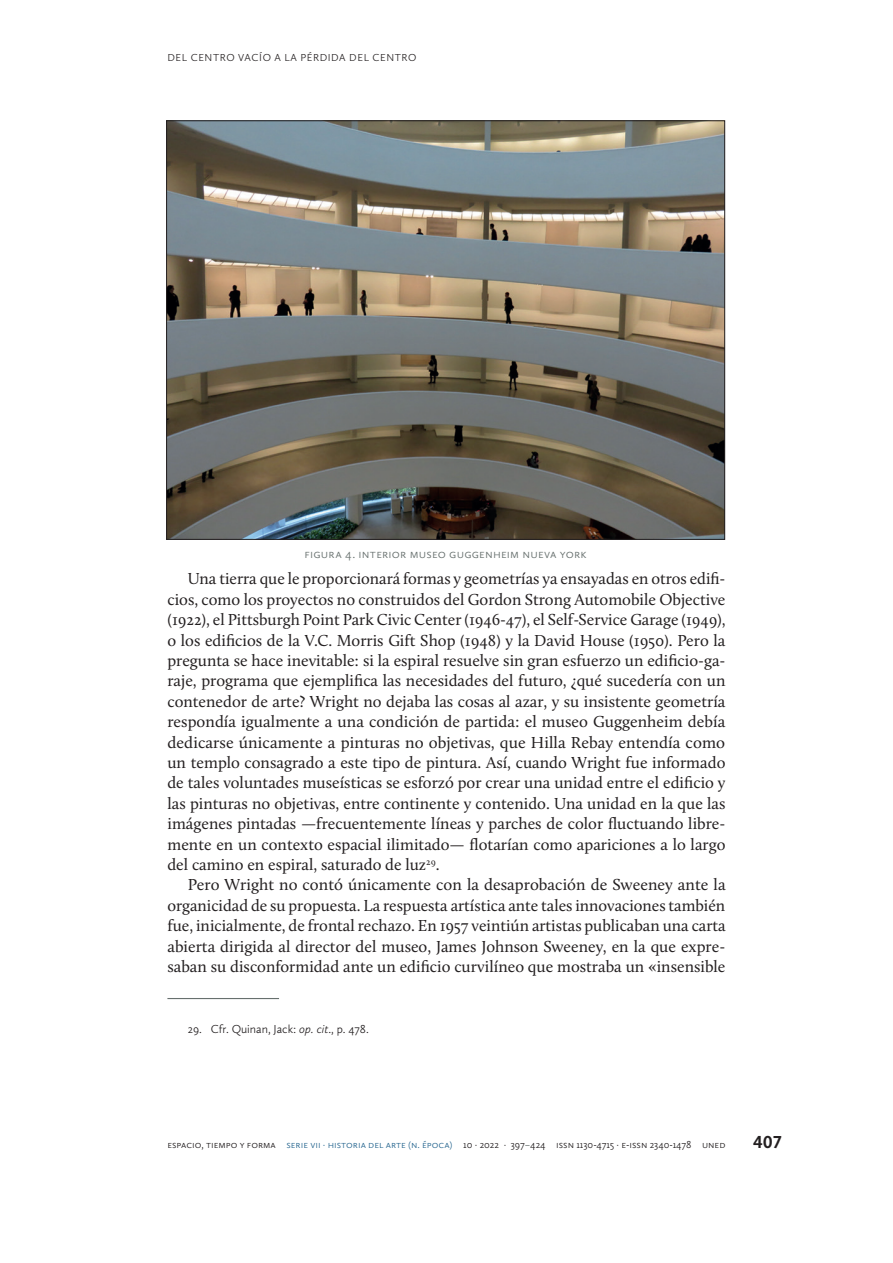
<style>
.page{position:relative;width:893px;height:1263px;background:#fff}
.page>*{position:absolute;margin:0;border:0;box-sizing:border-box;transform-origin:0 0}
.t1{font:700 18px "Calluna Sans";color:#231f20}
.t2{font:16.5px/20.4px "Calluna";color:#231f20;text-align:justify}
.t3{font:300 12.75px "Calluna Sans";letter-spacing:.015em;color:#67706e}
.t4{font:300 12px "Calluna Sans";color:#231f20}
.t5{font:300 10.5px "Calluna Sans";color:#231f20}
.t6{font:300 10.5px "Calluna Sans";color:#286790}
.t7{font:300 10.5px "Calluna Sans";letter-spacing:.055em;color:#231f20}
.s1{font-style:italic}
.s2{color:#286790}
.s3{font-weight:400;color:#67706e}
</style>
<div class="page">
<hr style="left:167px;top:998px;width:112px;height:1px;background:#67706e">
<img style="left:168px;top:123px;width:555px;height:414px">
<p class="t7" style="left:167px;top:52px;width:153px">Del centro vac ío a la pérdida</p>
<p class="t5" style="left:349px;top:52px;width:58px">del centro</p>
<p class="t3" style="left:304px;top:546px;width:284px">FIGURA 4. INTERIOR MUSEO GUGGENH EIM N UEVA YORK</p>
<p class="t2" style="left:167px;top:568px;width:560px;text-indent:20px">Una tierra que le proporcionará formas y geometrías ya ensayadas en otros edifi&shy;cios, como los proyectos no construidos del Gordon Strong Automobile Objective (1922), el Pittsburgh Point Park Civic Center (1946-47), el Self-Service Garage (1949), o los edificios de la V.C. Morris Gift Shop (1948) y la David House (1950). Pero la pregunta se hace inevitable: si la espiral resuelve sin gran esfuerzo un edificio-ga&shy;raje, programa que ejemplifica las necesidades del futuro, ¿qué sucedería con un contenedor de arte? Wright no dejaba las cosas al azar, y su insistente geometría respondía igualmente a una condición de partida: el museo Guggenheim debía dedicarse únicamente a pinturas no objetivas, que Hilla Rebay entendía como un templo consagrado a este tipo de pintura. Así, cuando Wright fue informado de tales voluntades museísticas se esforzó por crear una unidad entre el edificio y las pinturas no objetivas, entre continente y contenido. Una unidad en la que las imágenes pintadas —frecuentemente líneas y parches de color fluctuando libre&shy;mente en un contexto espacial ilimitado— flotarían como apariciones a lo largo del camino en espiral, saturado de luz<sup>29</sup>.</p>
<p class="t2" style="left:167px;top:874px;width:560px;text-indent:20px">Pero Wright no contó únicamente con la desaprobación de Sweeney ante la organicidad de su propuesta. La respuesta artística ante tales innovaciones también fue, inicialmente, de frontal rechazo. En 1957 veintiún artistas publicaban una carta abierta dirigida al director del museo, James Johnson Sweeney, en la que expre&shy;saban su disconformidad ante un edificio curvilíneo que mostraba un «insensible</p>
<p class="t4" style="left:188px;top:1022px;width:182px">29. Cfr. Quinan, Jack: <span class="s1">op. cit</span>., p. 478.</p>
<p class="t5" style="left:167px;top:1138px;width:129px">ESPACIO, TIEMPO Y FORMA <span class="s2">Serie</span></p>
<p class="t6" style="left:310px;top:1138px;width:30px">VII · historia</p>
<p class="t6" style="left:368px;top:1138px;width:24px">del arte</p>
<p class="t6" style="left:408px;top:1138px;width:26px">(n. época</p>
<p class="t5" style="left:450px;top:1138px;width:276px"><span class="s2">)</span> 10 · 2022 · 397<span class="s3">–</span>424 ISSN 1130-4715 · e-iss n 2340-1478 UN ED</p>
<p class="t1" style="left:753px;top:1131px;width:30px">407</p>
</div>
